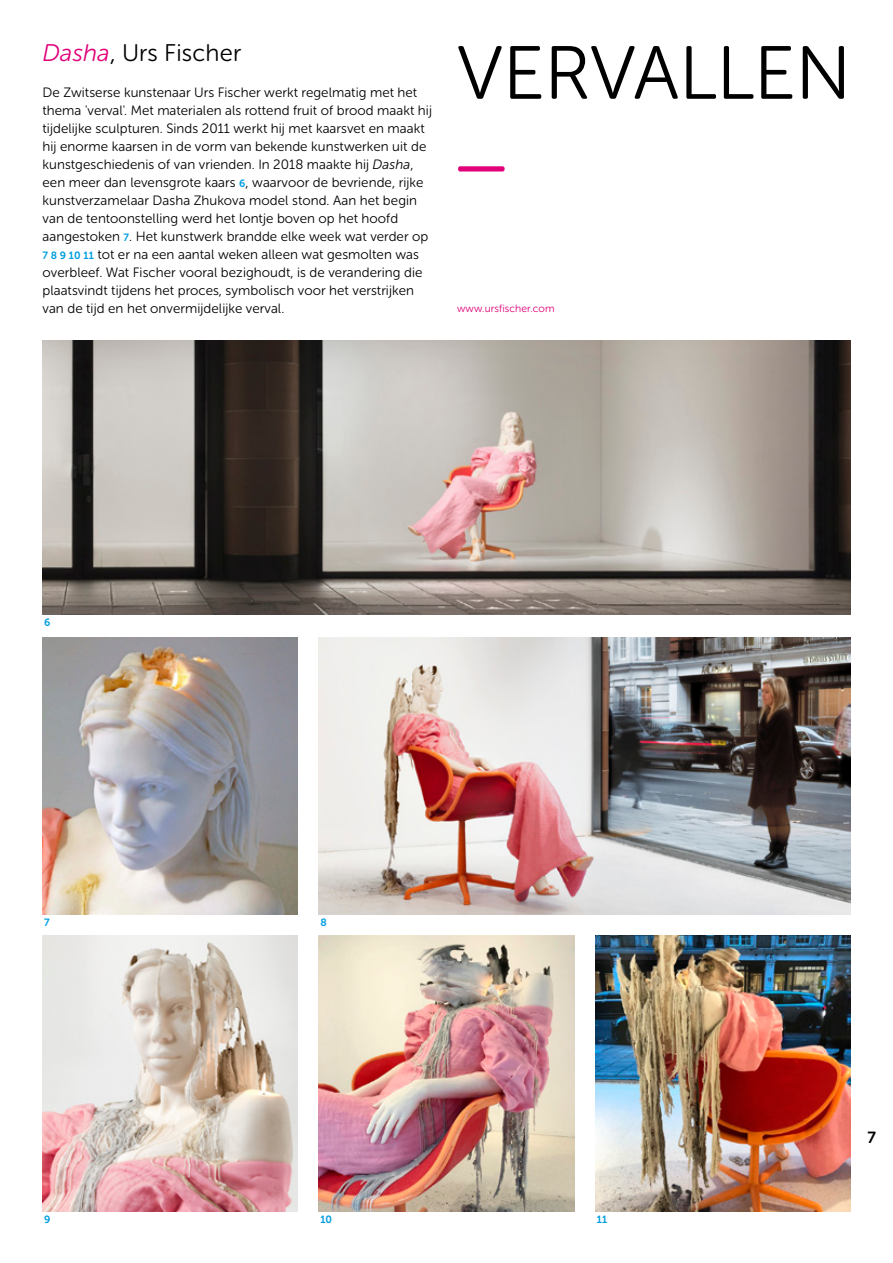
<style>
.page{position:relative;width:893px;height:1263px;background:#fff}
.page>*{position:absolute;margin:0;border:0;box-sizing:border-box;transform-origin:0 0}
.t1{font:90px "Museo Sans Rounded 300";color:#e10079}
.t2{font:75px "Museo Sans Rounded 300";color:#000}
.t3{font:24px "Museo Sans Rounded 300";letter-spacing:.01em;color:#000}
.t4{font:16.05px "Museo Sans Rounded 700";color:#000}
.t5{font:13.5px/18px "Museo Sans Rounded 300";letter-spacing:.005em;color:#000}
.t6{font:10.5px "Museo Sans Rounded 300";letter-spacing:.01em;color:#e10079}
.t7{font:10.5px "Museo Sans Rounded 700";color:#009de0}
.s1{font-style:italic;color:#e10079}
.s2{font-style:italic}
.s3{font-family:"Museo Sans Rounded 700";font-size:10.5px;color:#009de0}
</style>
<div class="page">
<img style="left:43px;top:340px;width:807px;height:274px">
<img style="left:319px;top:638px;width:531px;height:276px">
<img style="left:43px;top:638px;width:255px;height:276px">
<img style="left:319px;top:935px;width:255px;height:277px">
<img style="left:595px;top:935px;width:255px;height:277px">
<img style="left:43px;top:935px;width:255px;height:277px">
<h3 class="t3" style="left:43px;top:39px;width:200px"><span class="s1">Dasha</span>, Urs Fischer</h3>
<p class="t5" style="left:43px;top:83px;width:391px">De Zwitserse kunstenaar Urs Fischer werkt regelmatig met het thema 'verval'. Met materialen als rottend fruit of brood maakt hij tijdelijke sculpturen. Sinds 2011 werkt hij met kaarsvet en maakt hij enorme kaarsen in de vorm van bekende kunstwerken uit de kunstgeschiedenis of van vrienden. In 2018 maakte hij <span class="s2">Dasha</span>, een meer dan levensgrote kaars <span class="s3">6</span>, waarvoor de bevriende, rijke kunstverzamelaar Dasha Zhukova model stond. Aan het begin van de tentoonstelling werd het lontje boven op het hoofd aangestoken <span class="s3">7</span>. Het kunstwerk brandde elke week wat verder op <span class="s3">7 8 9 10 11</span> tot er na een aantal weken alleen wat gesmolten was overbleef. Wat Fischer vooral bezighoudt, is de verandering die plaatsvindt tijdens het proces, symbolisch voor het verstrijken van de tijd en het onvermijdelijke verval.</p>
<h2 class="t2" style="left:457px;top:33px;width:396px">VERVALLEN</h2>
<h1 class="t1" style="left:457px;top:87px;width:50px">_</h1>
<p class="t6" style="left:457px;top:303px;width:99px">www.ursfischer.com</p>
<p class="t7" style="left:44px;top:616px;width:8px">6</p>
<p class="t7" style="left:44px;top:916px;width:7px">7</p>
<p class="t7" style="left:320px;top:916px;width:8px">8</p>
<p class="t7" style="left:44px;top:1214px;width:8px">9</p>
<p class="t7" style="left:320px;top:1214px;width:13px">10</p>
<p class="t7" style="left:597px;top:1214px;width:12px">11</p>
<p class="t4" style="left:867px;top:1129px;width:10px">7</p>
</div>
